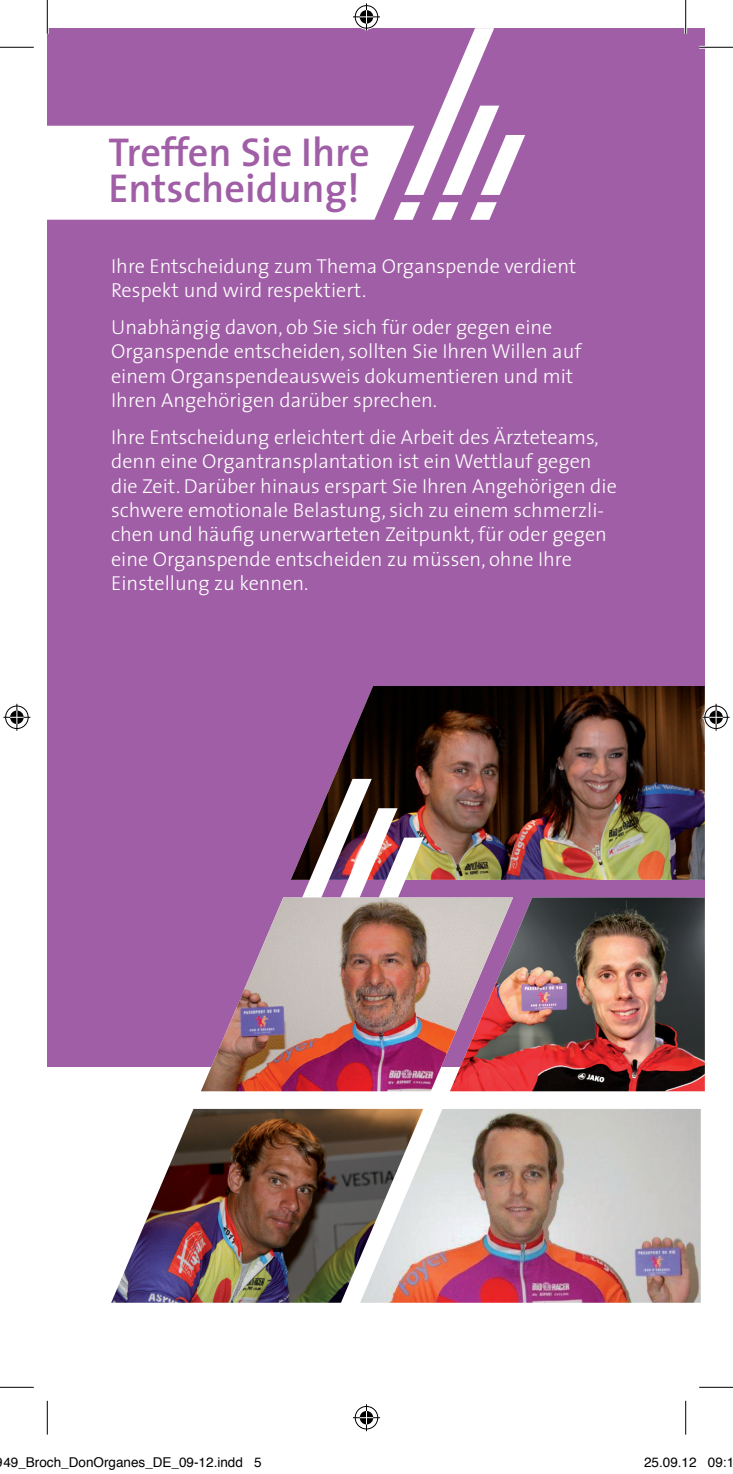
<style>
.page{position:relative;width:733px;height:1474px;background:#fff}
.page>*{position:absolute;margin:0;border:0;box-sizing:border-box;transform-origin:0 0}
.t1{font:600 40.5px/36px "The Sans";color:#a05ea6}
.t2{font:300 20.25px/24.3px "The Sans";color:#fff}
.t3{font:13.5px "Helvetica";color:#000}
</style>
<div class="page">
<div style="left:47px;top:28px;width:657px;height:1038px;background:#a05ea6"></div>
<img style="left:513px;top:897px;width:191px;height:194px">
<img style="left:423px;top:1109px;width:277px;height:193px">
<img style="left:334px;top:686px;width:370px;height:193px">
<img style="left:111px;top:1108px;width:312px;height:194px">
<img style="left:291px;top:778px;width:132px;height:119px">
<img style="left:201px;top:897px;width:312px;height:194px">
<hr style="left:699px;top:46px;width:33px;height:3px;background:#fff">
<hr style="left:684px;top:0;width:2px;height:34px;background:#fff">
<hr style="left:699px;top:47px;width:33px;height:1px;background:#000">
<hr style="left:0;top:1386px;width:34px;height:1px;background:#000">
<hr style="left:699px;top:1386px;width:33px;height:1px;background:#000">
<hr style="left:47px;top:0;width:1px;height:34px;background:#000">
<hr style="left:47px;top:1400px;width:1px;height:34px;background:#000">
<hr style="left:685px;top:0;width:1px;height:34px;background:#000">
<hr style="left:685px;top:1400px;width:1px;height:34px;background:#000">
<svg style="left:0;top:3px;width:525px;height:217px"></svg>
<svg style="left:353px;top:1404px;width:27px;height:26px"></svg>
<svg style="left:3px;top:703px;width:27px;height:27px"></svg>
<svg style="left:702px;top:703px;width:27px;height:27px"></svg>
<h1 class="t1" style="left:108px;top:133px;width:263px">Treffen Sie Ihre<br>Entscheidung!</h1>
<p class="t2" style="left:111px;top:253px;width:466px">Ihre Entscheidung zum Thema Organspende verdient<br>Respekt und wird respektiert.</p>
<p class="t2" style="left:111px;top:314px;width:471px">Unabhängig davon, ob Sie sich für oder gegen eine Organspende entscheiden, sollten Sie Ihren Willen auf einem Organspendeausweis dokumentieren und mit Ihren Angehörigen darüber sprechen.</p>
<p class="t2" style="left:111px;top:424px;width:507px">Ihre Entscheidung erleichtert die Arbeit des Ärzteteams, denn eine Organtransplantation ist ein Wettlauf gegen die Zeit. Darüber hinaus erspart Sie Ihren Angehörigen die schwere emotionale Belastung, sich zu einem schmerzli&shy;chen und häufig unerwarteten Zeitpunkt, für oder gegen eine Organspende entscheiden zu müssen, ohne Ihre Einstellung zu kennen.</p>
<p class="t3" style="left:3px;top:1451px;width:260px">49_Broch_DonOrganes_DE_09-12.indd 5</p>
<p class="t3" style="left:643px;top:1451px;width:92px">25.09.12 09:1</p>
</div>
